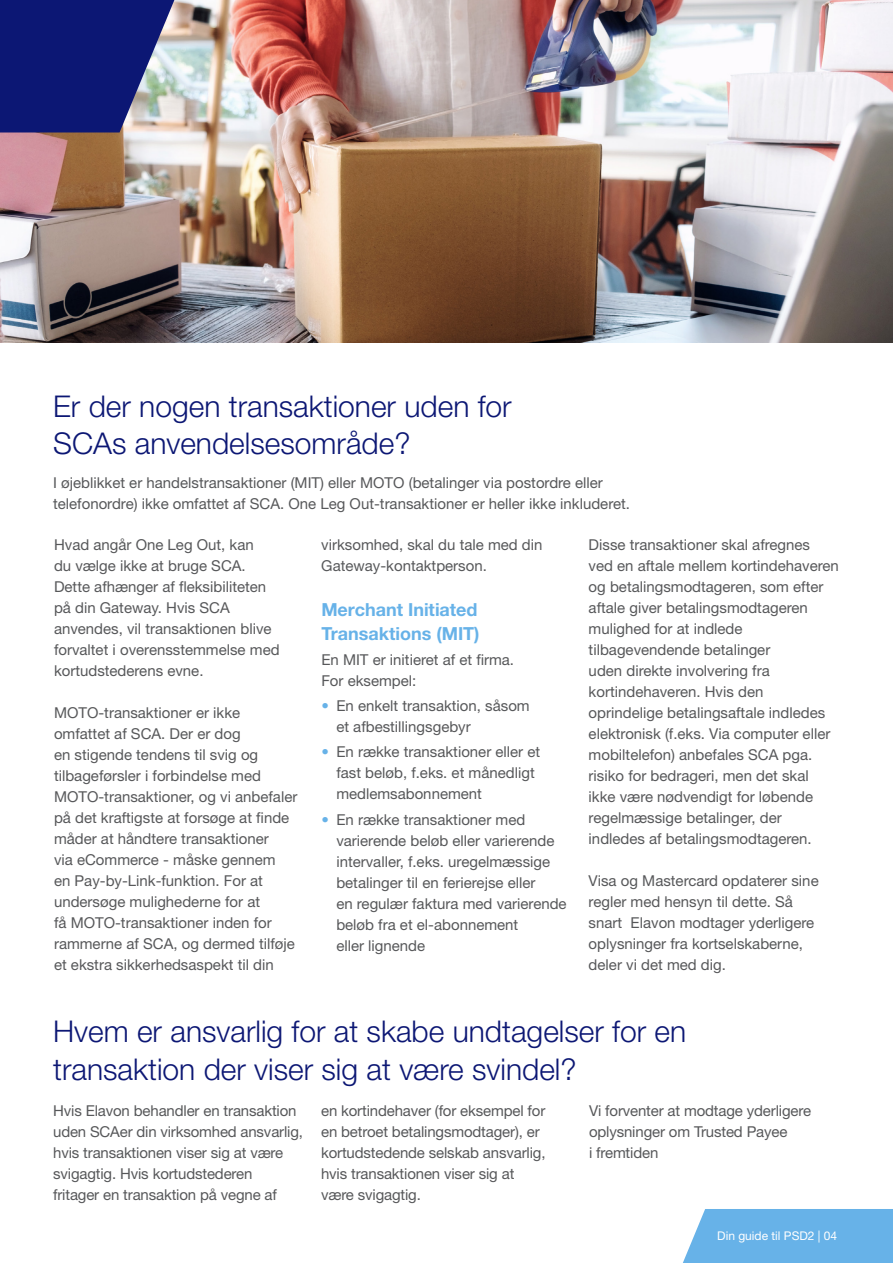
<style>
.page{position:relative;width:893px;height:1263px;background:#fff}
.page>*{position:absolute;margin:0;border:0;box-sizing:border-box;transform-origin:0 0}
.t1{font:300 30px/37.5px "Helvetica Neue LT Std";color:#0c1774}
.t2{font:700 18px/24px "Helvetica Neue LT Std";color:#67b2e8}
.t3{font:15px/21px "Helvetica Neue LT Std";color:#57585a}
.t4{font:12px "Helvetica Neue LT Std";color:#fff}
.s1{color:#67b2e8}
</style>
<div class="page">
<img style="left:0;top:0;width:893px;height:343px">
<svg style="left:0;top:0;width:174px;height:132px;background:#2a3481"></svg>
<div style="left:683px;top:1209px;width:210px;height:54px;background:#67b2e8"></div>
<h1 class="t1" style="left:53px;top:387px;width:460px">Er der nogen transaktioner uden for<br>SCAs anvendelsesområde?</h1>
<p class="t3" style="left:53px;top:472px;width:578px">I øjeblikket er handelstransaktioner (MIT) eller MOTO (betalinger via postordre eller telefonordre) ikke omfattet af SCA. One Leg Out-transaktioner er heller ikke inkluderet.</p>
<p class="t3" style="left:54px;top:534px;width:227px">Hvad angår One Leg Out, kan<br>du vælge ikke at bruge SCA.<br>Dette afhænger af fleksibiliteten på din Gateway. Hvis SCA anvendes, vil transaktionen blive forvaltet i overensstemmelse med kortudstederens evne.</p>
<p class="t3" style="left:54px;top:702px;width:245px">MOTO-transaktioner er ikke omfattet af SCA. Der er dog<br>en stigende tendens til svig og tilbageførsler i forbindelse med<br>MOTO-transaktioner, og vi anbefaler på det kraftigste at forsøge at finde måder at håndtere transaktioner<br>via eCommerce - måske gennem<br>en Pay-by-Link-funktion. For at undersøge mulighederne for at<br>få MOTO-transaktioner inden for rammerne af SCA, og dermed tilføje et ekstra sikkerhedsaspekt til din</p>
<p class="t3" style="left:321px;top:534px;width:223px">virksomhed, skal du tale med din<br>Gateway-kontaktperson.</p>
<p class="t2" style="left:321px;top:597px;width:160px">Merchant Initiated<br>Transaktions (MIT)</p>
<p class="t3" style="left:321px;top:649px;width:194px">En MIT er initieret af et firma.<br>For eksempel:</p>
<p class="t3" style="left:336px;top:695px;width:195px;text-indent:-15px"><span class="s1">•</span> En enkelt transaktion, såsom et afbestillingsgebyr</p>
<p class="t3" style="left:336px;top:741px;width:205px;text-indent:-15px"><span class="s1">•</span> En række transaktioner eller et fast beløb, f.eks. et månedligt medlemsabonnement</p>
<p class="t3" style="left:336px;top:809px;width:232px;text-indent:-15px"><span class="s1">•</span> En række transaktioner med varierende beløb eller varierende intervaller, f.eks. uregelmæssige betalinger til en ferierejse eller<br>en regulær faktura med varierende beløb fra et el-abonnement<br>eller lignende</p>
<p class="t3" style="left:589px;top:534px;width:252px">Disse transaktioner skal afregnes<br>ved en aftale mellem kortindehaveren og betalingsmodtageren, som efter aftale giver betalingsmodtageren mulighed for at indlede tilbagevendende betalinger<br>uden direkte involvering fra kortindehaveren. Hvis den oprindelige betalingsaftale indledes elektronisk (f.eks. Via computer eller mobiltelefon) anbefales SCA pga. risiko for bedrageri, men det skal ikke være nødvendigt for løbende regelmæssige betalinger, der indledes af betalingsmodtageren.</p>
<p class="t3" style="left:589px;top:870px;width:232px">Visa og Mastercard opdaterer sine regler med hensyn til dette. Så snart Elavon modtager yderligere oplysninger fra kortselskaberne, deler vi det med dig.</p>
<h1 class="t1" style="left:53px;top:1012px;width:634px">Hvem er ansvarlig for at skabe undtagelser for en transaktion der viser sig at være svindel?</h1>
<p class="t3" style="left:53px;top:1099px;width:251px">Hvis Elavon behandler en transaktion uden SCAer din virksomhed ansvarlig, hvis transaktionen viser sig at være svigagtig. Hvis kortudstederen<br>fritager en transaktion på vegne af</p>
<p class="t3" style="left:321px;top:1099px;width:226px">en kortindehaver (for eksempel for en betroet betalingsmodtager), er kortudstedende selskab ansvarlig, hvis transaktionen viser sig at være svigagtig.</p>
<p class="t3" style="left:589px;top:1099px;width:224px">Vi forventer at modtage yderligere oplysninger om Trusted Payee<br>i fremtiden</p>
<p class="t4" style="left:717px;top:1229px;width:122px">Din guide til PSD2 | 04</p>
</div>
